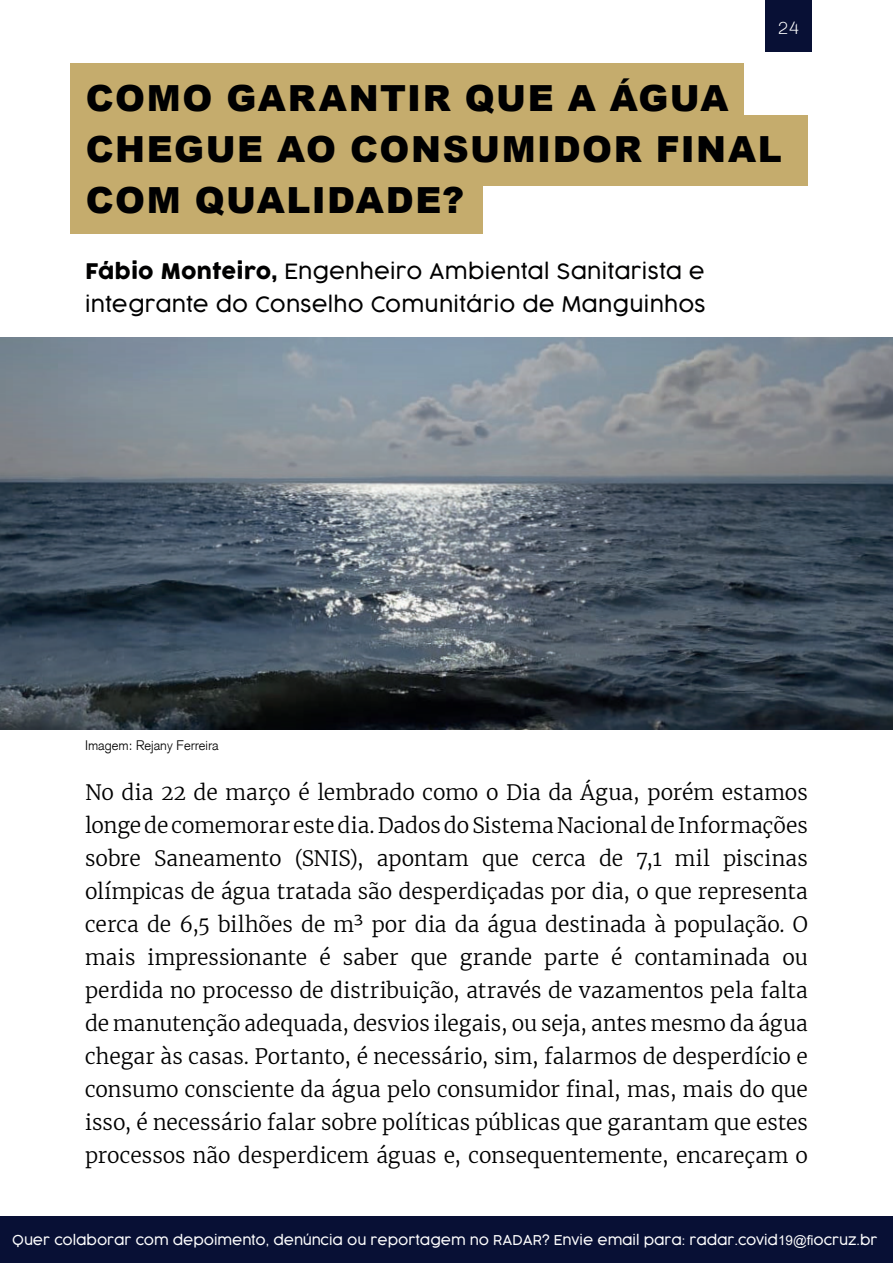
<style>
.page{position:relative;width:893px;height:1263px;background:#fff}
.page>*{position:absolute;margin:0;border:0;box-sizing:border-box;transform-origin:0 0}
.t1{font:900 36px/51px "Arial";letter-spacing:.04em;color:#000001}
.t2{font:300 21px/33px "Merriweather";color:#000001;text-align:justify}
.t3{font:300 21px/33px "Cocogoose";letter-spacing:.02em;color:#000001}
.t4{font:300 18px "Chivo";color:#fff}
.t5{font:300 13.5px "Cocogoose";color:#fff}
.t6{font:300 13.5px "Akzidenz Grotesk";color:#000}
.s1{font-family:"COCOGOOSE";font-weight:400}
.s2{font-family:"Arial";font-weight:400}
</style>
<div class="page">
<div style="left:0;top:1217px;width:893px;height:46px;background:#081035"></div>
<div style="left:765px;top:0;width:47px;height:51px;background:#081035"></div>
<div style="left:70px;top:64px;width:738px;height:170px;background:#c5ac6d"></div>
<div style="left:744px;top:57px;width:73px;height:58px;background:#fff"></div>
<div style="left:483px;top:186px;width:334px;height:51px;background:#fff"></div>
<img style="left:0;top:338px;width:893px;height:391px">
<p class="t4" style="left:778px;top:17px;width:24px">24</p>
<h1 class="t1" style="left:86px;top:71px;width:698px">COMO GARANTIR QUE A ÁGUA<br>CHEGUE AO CONSUMIDOR FINAL<br>COM QUALIDADE?</h1>
<p class="t3" style="left:85px;top:254px;width:622px"><span class="s1">Fábio Monteiro,</span> Engenheiro Ambiental Sanitarista e integrante do Conselho Comunitário de Manguinhos</p>
<p class="t6" style="left:85px;top:737px;width:135px">Imagem: Rejany Ferreira</p>
<p class="t2" style="left:85px;top:775px;width:724px">No dia 22 de março é lembrado como o Dia da Água, porém estamos longe de comemorar este dia. Dados do Sistema Nacional de Informações sobre Saneamento (SNIS), apontam que cerca de 7,1 mil piscinas olímpicas de água tratada são desperdiçadas por dia, o que representa cerca de 6,5 bilhões de m³ por dia da água destinada à população. O mais impressionante é saber que grande parte é contaminada ou perdida no processo de distribuição, através de vazamentos pela falta de manutenção adequada, desvios ilegais, ou seja, antes mesmo da água chegar às casas. Portanto, é necessário, sim, falarmos de desperdício e consumo consciente da água pelo consumidor final, mas, mais do que isso, é necessário falar sobre políticas públicas que garantam que estes processos não desperdicem águas e, consequentemente, encareçam o</p>
<p class="t5" style="left:12px;top:1231px;width:867px">Quer colaborar com depoimento, denúncia ou reportagem no RADAR? Envie email para: radar<span class="s2">.</span>covid<span class="s2">19@fi</span>ocruz.br</p>
</div>
